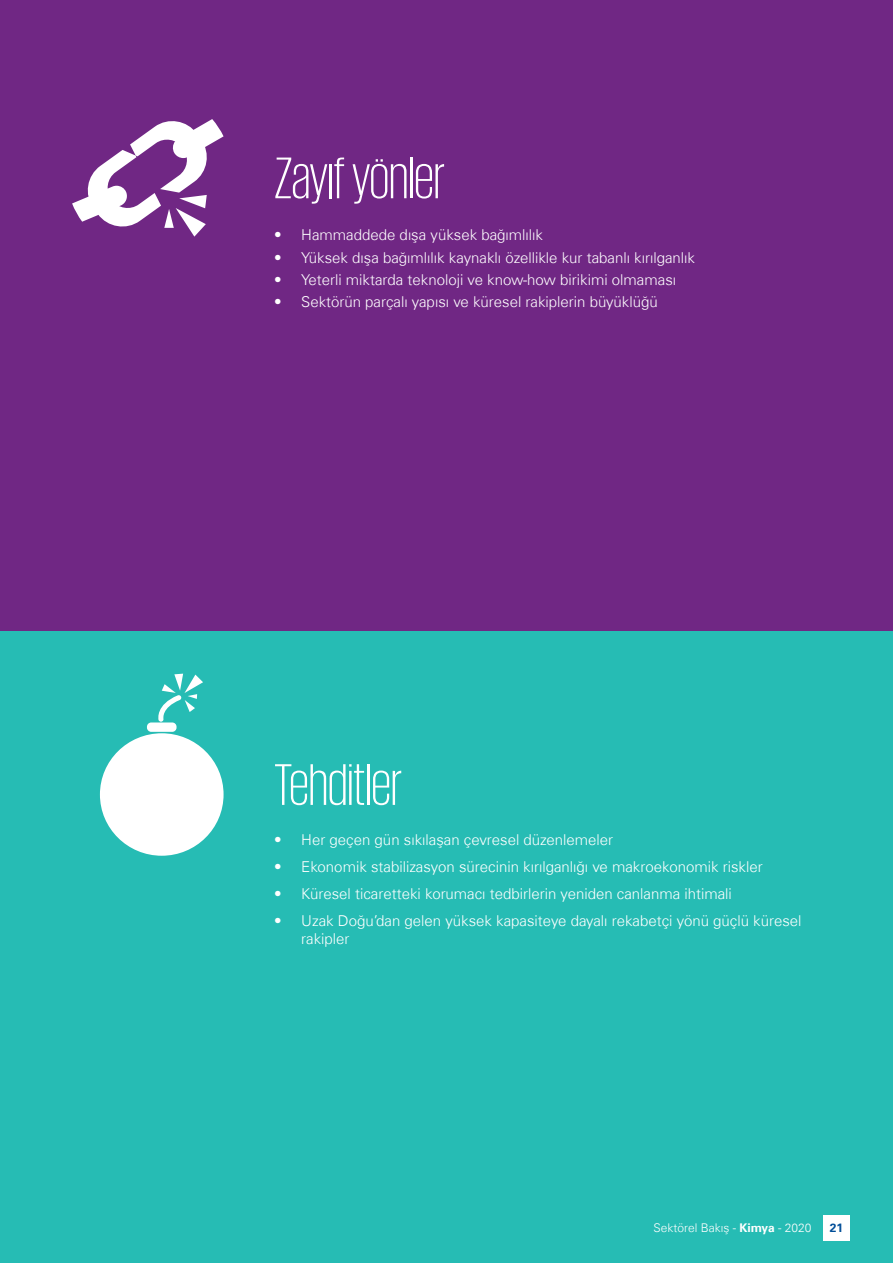
<style>
.page{position:relative;width:893px;height:1263px;background:#fff}
.page>*{position:absolute;margin:0;border:0;box-sizing:border-box;transform-origin:0 0}
.t1{font:300 60px "KPMG";color:#fff}
.t2{font:300 15px/18px "Universfor KPMG";color:#fff}
.t3{font:300 12px "Universfor KPMG";color:#fff}
.t4{font:700 12px "Univers 65";color:#004e98}
.s1{font-weight:700}
</style>
<div class="page">
<div style="left:0;top:0;width:893px;height:631px;background:#702784"></div>
<div style="left:0;top:631px;width:893px;height:632px;background:#26bcb4"></div>
<svg style="left:72px;top:119px;width:152px;height:118px"></svg>
<div style="left:100px;top:733px;width:124px;height:123px;background:#fff;border-radius:50%"></div>
<div style="left:147px;top:722px;width:30px;height:10px;background:#fff;border-radius:4px"></div>
<svg style="left:158px;top:674px;width:45px;height:48px"></svg>
<div style="left:823px;top:1215px;width:27px;height:26px;background:#fff"></div>
<h1 class="t1" style="left:274px;top:149px;width:172px">Zayıf yönler</h1>
<p class="t2" style="left:274px;top:226px;width:270px">• Hammaddede dışa yüksek bağımlılık</p>
<p class="t2" style="left:274px;top:248px;width:422px">• Yüksek dışa bağımlılık kaynaklı özellikle kur tabanlı kırılganlık</p>
<p class="t2" style="left:274px;top:270px;width:403px">• Yeterli miktarda teknoloji ve know-how birikimi olmaması</p>
<p class="t2" style="left:274px;top:293px;width:385px">• Sektörün parçalı yapısı ve küresel rakiplerin büyüklüğü</p>
<h1 class="t1" style="left:274px;top:756px;width:129px">Tehditler</h1>
<p class="t2" style="left:274px;top:830px;width:340px">• Her geçen gün sıkılaşan çevresel düzenlemeler</p>
<p class="t2" style="left:274px;top:857px;width:490px">• Ekonomik stabilizasyon sürecinin kırılganlığı ve makroekonomik riskler</p>
<p class="t2" style="left:274px;top:884px;width:459px">• Küresel ticaretteki korumacı tedbirlerin yeniden canlanma ihtimali</p>
<p class="t2" style="left:301px;top:911px;width:502px;text-indent:-27px">• Uzak Doğu’dan gelen yüksek kapasiteye dayalı rekabetçi yönü güçlü küresel rakipler</p>
<p class="t3" style="left:654px;top:1220px;width:159px">Sektörel Bakış - <span class="s1">Kimya</span> - 2020</p>
<p class="t4" style="left:830px;top:1220px;width:15px">21</p>
</div>
